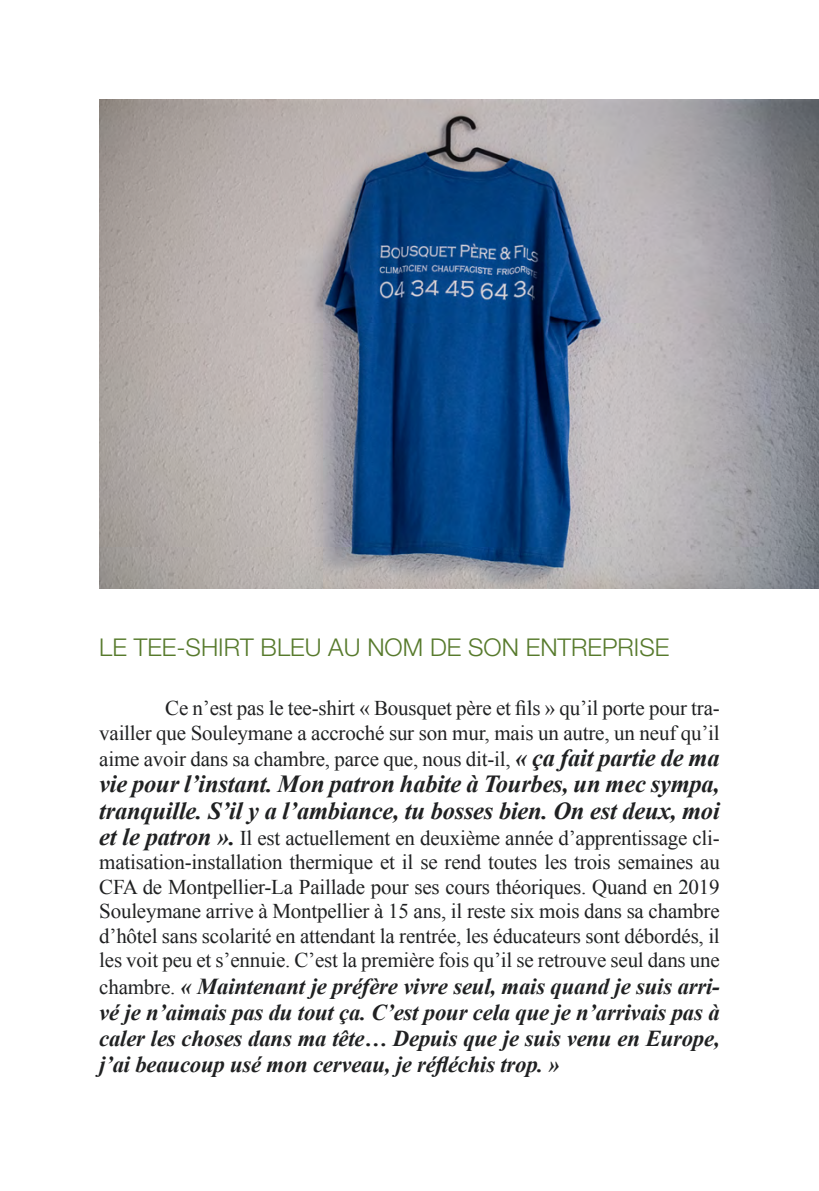
<style>
.page{position:relative;width:819px;height:1191px;background:#fff}
.page>*{position:absolute;margin:0;border:0;box-sizing:border-box;transform-origin:0 0}
.t1{font:italic 700 24.5px/26.2px "Times New Roman";letter-spacing:-.01em;color:#202122}
.t2{font:300 24.5px "Helvetica Neue LT Std";color:#577a2c}
.t3{font:italic 700 22.75px/26.2px "Times New Roman";letter-spacing:-.01em;color:#202122;text-align:justify}
.t4{font:21px/24.5px "Times New Roman";letter-spacing:-.01em;color:#202122;text-align:justify}
.s1{font-weight:700;font-style:italic;font-size:24.5px}
.s2{font-weight:400;font-style:normal;font-size:21px}
</style>
<div class="page">
<img style="left:99px;top:99px;width:720px;height:490px">
<p class="t2" style="left:99px;top:632px;width:571px">LE TEE-SHIRT BLEU AU NOM DE SON ENTREPRISE</p>
<p class="t4" style="left:99px;top:695px;width:622px;line-height:25.4px;text-indent:66px">Ce n’est pas le tee-shirt « Bousquet père et fils » qu’il porte pour tra&shy;vailler que Souleymane a accroché sur son mur, mais un autre, un neuf qu’il aime avoir dans sa chambre, parce que, nous dit-il, <span class="s1">« ça fait partie de ma</span></p>
<p class="t1" style="left:99px;top:771px;width:622px">vie pour l’instant. Mon patron habite à Tourbes, un mec sympa, tranquille. S’il y a l’ambiance, tu bosses bien. On est deux, moi</p>
<p class="t4" style="left:99px;top:825px;width:622px"><span class="s1">et le patron ».</span> Il est actuellement en deuxième année d’apprentissage cli&shy;matisation-installation thermique et il se rend toutes les trois semaines au CFA de Montpellier-La Paillade pour ses cours théoriques. Quand en 2019<br>Souleymane arrive à Montpellier à 15 ans, il reste six mois dans sa chambre d’hôtel sans scolarité en attendant la rentrée, les éducateurs sont débordés, il les voit peu et s’ennuie. C’est la première fois qu’il se retrouve seul dans une</p>
<p class="t3" style="left:99px;top:972px;width:622px"><span class="s2">chambre.</span> « Maintenant je préfère vivre seul, mais quand je suis arri&shy;vé je n’aimais pas du tout ça. C’est pour cela que je n’arrivais pas à caler les choses dans ma tête… Depuis que je suis venu en Europe, j’ai beaucoup usé mon cerveau, je réfléchis trop. »</p>
</div>
